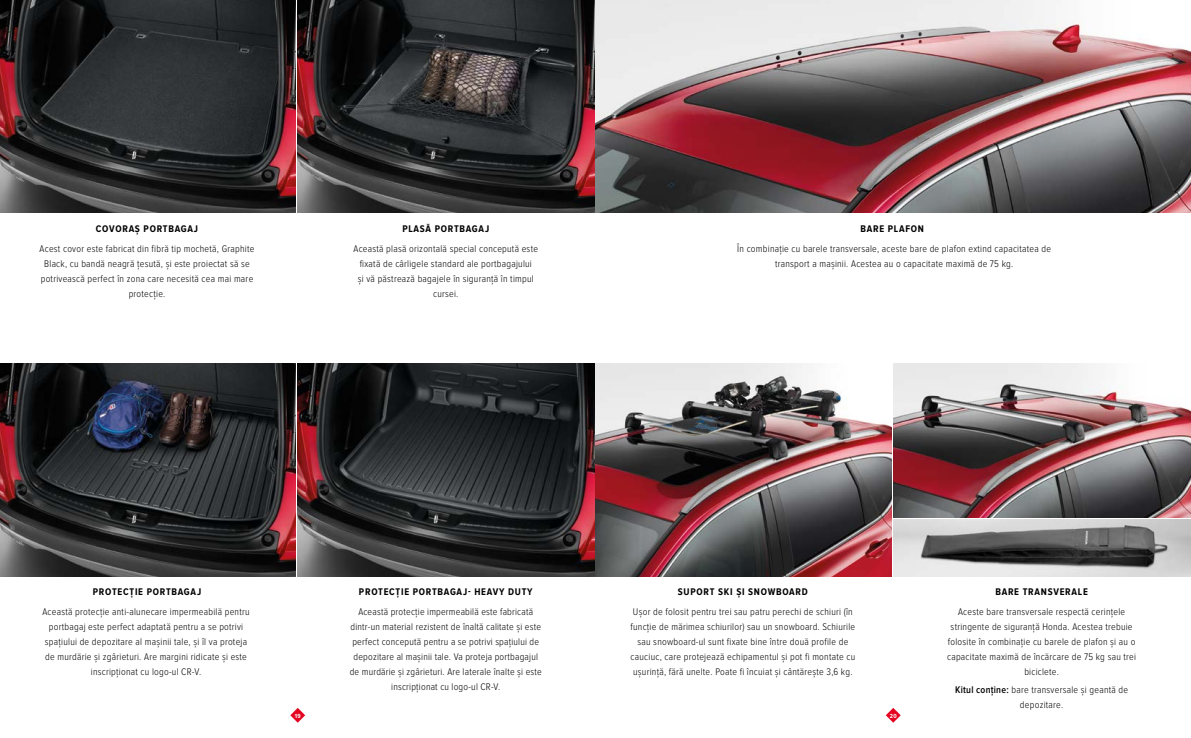
<style>
.page{position:relative;width:1191px;height:738px;background:#fff}
.page>*{position:absolute;margin:0;border:0;box-sizing:border-box;transform-origin:0 0}
.t1{font:300 10px/15px "Proxima Nova Cond";letter-spacing:.025em;color:#000;text-align:center}
.t2{font:700 10px "Proxima Nova Cond";letter-spacing:.075em;color:#000}
.t3{font:700 6.1px "Proxima Nova Cond";color:#fff}
.s1{font-weight:600}
</style>
<div class="page">
<img style="left:297px;top:0;width:298px;height:213px">
<img style="left:297px;top:363px;width:298px;height:212px">
<img style="left:0;top:0;width:295px;height:213px">
<img style="left:0;top:363px;width:295px;height:212px">
<img style="left:595px;top:0;width:596px;height:213px">
<img style="left:595px;top:363px;width:296px;height:212px">
<img style="left:893px;top:363px;width:298px;height:154px">
<img style="left:893px;top:519px;width:298px;height:56px">
<svg style="left:290px;top:708px;width:15px;height:14px"></svg>
<svg style="left:886px;top:708px;width:14px;height:14px"></svg>
<p class="t2" style="left:96px;top:223px;width:104px">COVORAȘ PORTBAGAJ</p>
<p class="t1" style="left:40px;top:241px;width:216px">Acest covor este fabricat din fibră tip mochetă, Graphite Black, cu bandă neagră țesută, și este proiectat să se potrivească perfect în zona care necesită cea mai mare protecție.</p>
<p class="t2" style="left:402px;top:223px;width:88px">PLASĂ PORTBAGAJ</p>
<p class="t1" style="left:353px;top:241px;width:186px">Această plasă orizontală special concepută este fixată de cârligele standard ale portbagajului<br>și vă păstrează bagajele în siguranță în timpul cursei.</p>
<p class="t2" style="left:860px;top:223px;width:65px">BARE PLAFON</p>
<p class="t1" style="left:737px;top:241px;width:315px">În combinație cu barele transversale, aceste bare de plafon extind capacitatea de transport a mașinii. Acestea au o capacitate maximă de 75 kg.</p>
<p class="t2" style="left:93px;top:586px;width:110px">PROTECȚIE PORTBAGAJ</p>
<p class="t2" style="left:359px;top:586px;width:175px">PROTECȚIE PORTBAGAJ- HEAVY DUTY</p>
<p class="t1" style="left:42px;top:604px;width:209px">Această protecție anti-alunecare impermeabilă pentru portbagaj este perfect adaptată pentru a se potrivi spațiului de depozitare al mașinii tale, și îl va proteja de murdărie și zgârieturi. Are margini ridicate și este inscripționat cu logo-ul CR-V.</p>
<p class="t1" style="left:350px;top:604px;width:194px">Această protecție impermeabilă este fabricată dintr-un material rezistent de înaltă calitate și este perfect concepută pentru a se potrivi spațiului de depozitare al mașinii tale. Va proteja portbagajul de murdărie și zgârieturi. Are laterale înalte și este inscripționat cu logo-ul CR-V.</p>
<p class="t2" style="left:678px;top:586px;width:131px">SUPORT SKI ȘI SNOWBOARD</p>
<p class="t1" style="left:630px;top:604px;width:226px">Ușor de folosit pentru trei sau patru perechi de schiuri (în funcție de mărimea schiurilor) sau un snowboard. Schiurile sau snowboard-ul sunt fixate bine între două profile de cauciuc, care protejează echipamentul și pot fi montate cu ușurință, fără unelte. Poate fi încuiat și cântărește 3,6 kg.</p>
<p class="t2" style="left:995px;top:586px;width:94px">BARE TRANSVERALE</p>
<p class="t1" style="left:947px;top:604px;width:190px">Aceste bare transversale respectă cerințele stringente de siguranță Honda. Acestea trebuie folosite în combinație cu barele de plafon și au o capacitate maximă de încărcare de 75 kg sau trei biciclete.</p>
<p class="t1" style="left:955px;top:682px;width:174px"><span class="s1">Kitul conține:</span> bare transversale și geantă de depozitare.</p>
<p class="t3" style="left:295px;top:711px;width:7px">19</p>
<p class="t3" style="left:890px;top:711px;width:8px">20</p>
</div>
